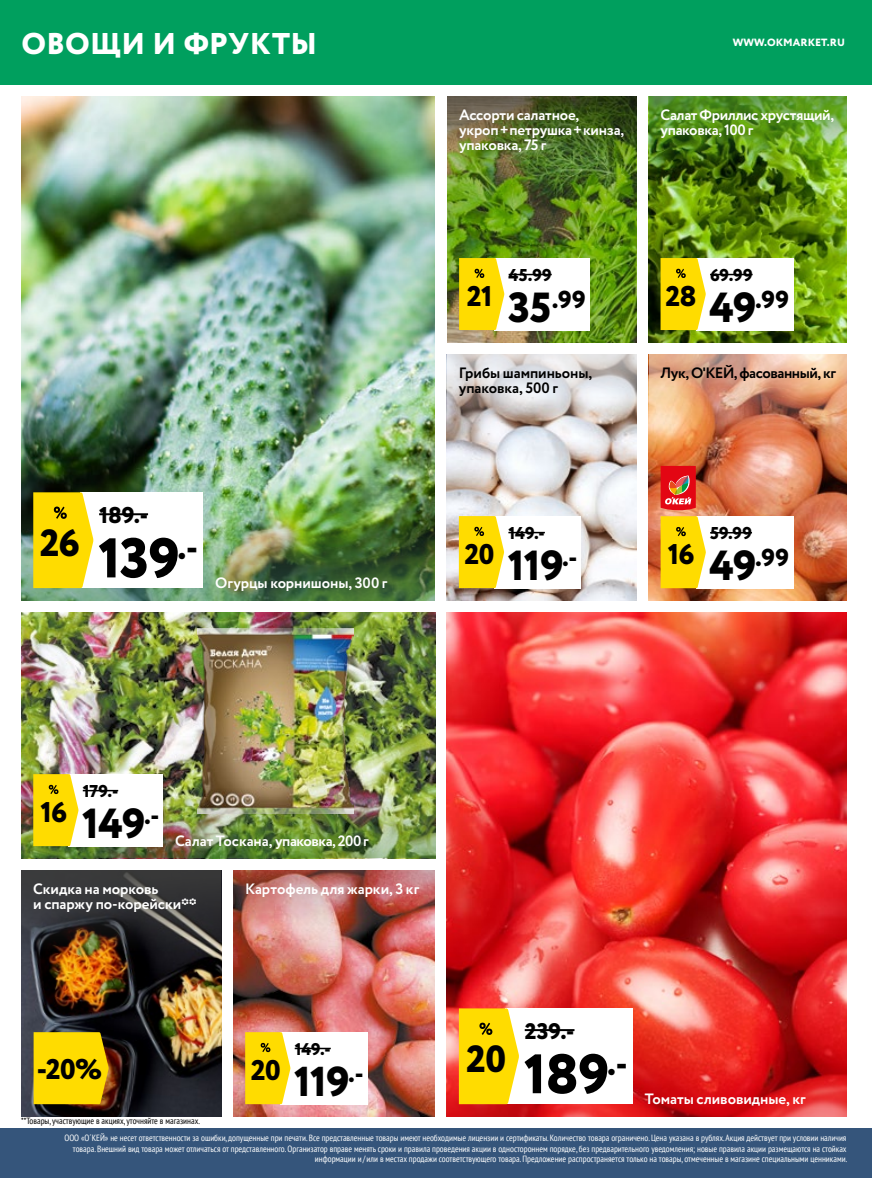
<style>
.page{position:relative;width:872px;height:1178px;background:#fff}
.page>*{position:absolute;margin:0;border:0;box-sizing:border-box;transform-origin:0 0}
.t1{font:800 55.8px "Circe";color:#000}
.t2{font:800 55.5px "Circe";color:#000}
.t3{font:800 42px "Circe";letter-spacing:-.01em;color:#000}
.t4{font:800 41.7px "Circe";color:#000}
.t5{font:800 37.95px "Circe";color:#000}
.t6{font:800 30px "Circe";letter-spacing:.015em;color:#fff}
.t7{font:800 28.5px "Circe";letter-spacing:-.02em;color:#000}
.t8{font:800 24.45px "Circe";color:#000}
.t9{font:800 24.3px "Circe";color:#000}
.t10{font:800 22.8px "Circe";color:#000}
.t11{font:800 22.5px "Circe";color:#000}
.t12{font:800 17.1px "Circe";letter-spacing:.005em;color:#000}
.t13{font:800 16.95px "Circe";color:#000}
.t14{font:700 15px/15px "Circe";letter-spacing:-.01em;color:#fff}
.t15{font:700 15px/15px "Circe";letter-spacing:-.005em;color:#000}
.t16{font:700 15px "Circe";letter-spacing:-.03em;color:#000}
.t17{font:800 10.5px "Circe";letter-spacing:.01em;color:#fff}
.t18{font:condensed 9px/10.5px "PT Sans";color:#fff;text-align:right}
.t19{font:condensed 9px "PT Sans";color:#000}
.s1{font-size:42px}
</style>
<div class="page">
<img style="left:447px;top:612px;width:399px;height:438px">
<img style="left:447px;top:168px;width:189px;height:174px">
<img style="left:21px;top:96px;width:414px;height:384px">
<img style="left:447px;top:450px;width:189px;height:150px">
<img style="left:648px;top:450px;width:198px;height:150px">
<img style="left:648px;top:178px;width:198px;height:164px">
<img style="left:648px;top:354px;width:198px;height:96px">
<img style="left:21px;top:612px;width:414px;height:168px">
<img style="left:447px;top:96px;width:189px;height:72px">
<img style="left:21px;top:780px;width:414px;height:78px">
<img style="left:648px;top:96px;width:198px;height:82px">
<svg style="left:447px;top:1050px;width:399px;height:66px;background:#d3181a"></svg>
<img style="left:197px;top:628px;width:157px;height:185px">
<svg style="left:447px;top:354px;width:189px;height:96px;background:#d2cece"></svg>
<img style="left:21px;top:480px;width:414px;height:120px">
<img style="left:21px;top:966px;width:200px;height:150px">
<img style="left:233px;top:936px;width:202px;height:180px">
<img style="left:233px;top:870px;width:202px;height:66px">
<img style="left:21px;top:870px;width:200px;height:96px">
<div style="left:0;top:1128px;width:872px;height:50px;background:#35557b"></div>
<div style="left:696px;top:516px;width:97px;height:72px;background:#fff"></div>
<hr style="left:710px;top:532px;width:42px;height:1px;background:#000">
<svg style="left:660px;top:516px;width:46px;height:72px;background:#fbda19"></svg>
<svg style="left:660px;top:466px;width:36px;height:44px;background:#dc3332"></svg>
<div style="left:80px;top:492px;width:123px;height:96px;background:#fff"></div>
<hr style="left:99px;top:513px;width:49px;height:2px;background:#000">
<svg style="left:33px;top:492px;width:60px;height:96px;background:#fada16"></svg>
<div style="left:494px;top:258px;width:96px;height:72px;background:#fff"></div>
<hr style="left:508px;top:274px;width:44px;height:1px;background:#000">
<svg style="left:459px;top:258px;width:45px;height:72px;background:#fbdb15"></svg>
<div style="left:69px;top:774px;width:94px;height:72px;background:#fff"></div>
<hr style="left:83px;top:790px;width:35px;height:1px;background:#000">
<svg style="left:33px;top:774px;width:45px;height:72px;background:#fadb15"></svg>
<div style="left:696px;top:258px;width:97px;height:72px;background:#fff"></div>
<hr style="left:710px;top:274px;width:42px;height:1px;background:#000">
<svg style="left:660px;top:258px;width:46px;height:72px;background:#f8da18"></svg>
<div style="left:506px;top:1008px;width:127px;height:96px;background:#fff"></div>
<hr style="left:525px;top:1029px;width:49px;height:2px;background:#000">
<svg style="left:459px;top:1008px;width:60px;height:96px;background:#fbdb17"></svg>
<div style="left:280px;top:1032px;width:88px;height:72px;background:#fff"></div>
<hr style="left:295px;top:1048px;width:36px;height:1px;background:#000">
<svg style="left:245px;top:1032px;width:45px;height:72px;background:#fbdb16"></svg>
<div style="left:494px;top:516px;width:87px;height:72px;background:#fff"></div>
<hr style="left:508px;top:532px;width:37px;height:1px;background:#000">
<svg style="left:459px;top:516px;width:45px;height:72px;background:#fbdc17"></svg>
<svg style="left:34px;top:1032px;width:75px;height:72px;background:#f4d101"></svg>
<div style="left:0;top:0;width:872px;height:84px;background:#009f5e"></div>
<h3 class="t6" style="left:21px;top:23px;width:297px">ОВОЩИ И ФРУКТЫ</h3>
<p class="t17" style="left:733px;top:35px;width:113px">WWW.OKMARKET.RU</p>
<h3 class="t5" style="left:40px;top:517px;width:41px">26</h3>
<h3 class="t10" style="left:99px;top:500px;width:50px">189.-</h3>
<h1 class="t1" style="left:98px;top:520px;width:101px">139<sup>.-</sup></h1>
<h3 class="t14" style="left:215px;top:576px;width:174px">Огурцы корнишоны, 300 г</h3>
<h3 class="t14" style="left:459px;top:108px;width:167px">Ассорти салатное, укроп+петрушка+кинза, упаковка, 75 г</h3>
<h3 class="t14" style="left:660px;top:108px;width:175px">Салат Фриллис хрустящий, упаковка, 100 г</h3>
<h3 class="t12" style="left:508px;top:264px;width:45px">45.99</h3>
<h3 class="t12" style="left:710px;top:264px;width:44px">69.99</h3>
<h3 class="t7" style="left:467px;top:277px;width:27px">21</h3>
<h3 class="t8" style="left:508px;top:283px;width:79px"><span class="s1">35</span>.99</h3>
<h3 class="t7" style="left:665px;top:277px;width:33px">28</h3>
<h3 class="t8" style="left:709px;top:283px;width:81px"><span class="s1">49</span>.99</h3>
<h3 class="t15" style="left:459px;top:366px;width:135px">Грибы шампиньоны, упаковка, 500 г</h3>
<h3 class="t16" style="left:660px;top:363px;width:177px">Лук, О'КЕЙ, фасованный, кг</h3>
<h3 class="t7" style="left:464px;top:535px;width:31px">20</h3>
<h3 class="t12" style="left:508px;top:522px;width:38px">149.-</h3>
<h3 class="t3" style="left:508px;top:537px;width:71px">119<sup>.-</sup></h3>
<h3 class="t7" style="left:668px;top:535px;width:28px">16</h3>
<h3 class="t12" style="left:710px;top:522px;width:43px">59.99</h3>
<h3 class="t8" style="left:709px;top:541px;width:81px"><span class="s1">49</span>.99</h3>
<h3 class="t7" style="left:41px;top:793px;width:28px">16</h3>
<h3 class="t12" style="left:83px;top:780px;width:37px">179.-</h3>
<h3 class="t3" style="left:82px;top:795px;width:79px">149<sup>.-</sup></h3>
<h3 class="t14" style="left:175px;top:834px;width:195px">Салат Тоскана, упаковка, 200 г</h3>
<h3 class="t14" style="left:33px;top:882px;width:165px">Скидка на морковь<br>и cпаржу по-корейски**</h3>
<h3 class="t14" style="left:245px;top:882px;width:176px">Картофель для жарки, 3 кг</h3>
<h3 class="t11" style="left:525px;top:1016px;width:51px">239.-</h3>
<h3 class="t13" style="left:295px;top:1038px;width:38px">149.-</h3>
<h3 class="t5" style="left:466px;top:1033px;width:41px">20</h3>
<h2 class="t2" style="left:524px;top:1036px;width:105px">189<sup>.-</sup></h2>
<h3 class="t7" style="left:37px;top:1050px;width:67px">-20%</h3>
<p class="t19" style="left:21px;top:1115px;width:180px">**Товары, участвующие в акциях, уточняйте в магазинах.</p>
<p class="t18" style="left:64px;top:1132px;width:784px">ООО «О´КЕЙ» не несет ответственности за ошибки, допущенные при печати. Все представленные товары имеют необходимые лицензии и сертификаты. Количество товара ограничено. Цена указана в рублях. Акция действует при условии наличия товара. Внешний вид товара может отличаться от представленного. Организатор вправе менять сроки и правила проведения акции в одностороннем порядке, без предварительного уведомления; новые правила акции размещаются на стойках информации и / или в местах продажи соответствующего товара. Предложение распространяется только на товары, отмеченные в магазине специальными ценниками.</p>
<h3 class="t7" style="left:251px;top:1051px;width:31px">20</h3>
<h3 class="t4" style="left:294px;top:1053px;width:57px">119</h3>
<h3 class="t9" style="left:348px;top:1057px;width:17px">.-</h3>
<h3 class="t14" style="left:645px;top:1092px;width:162px">Томаты сливовидные, кг</h3>
</div>
